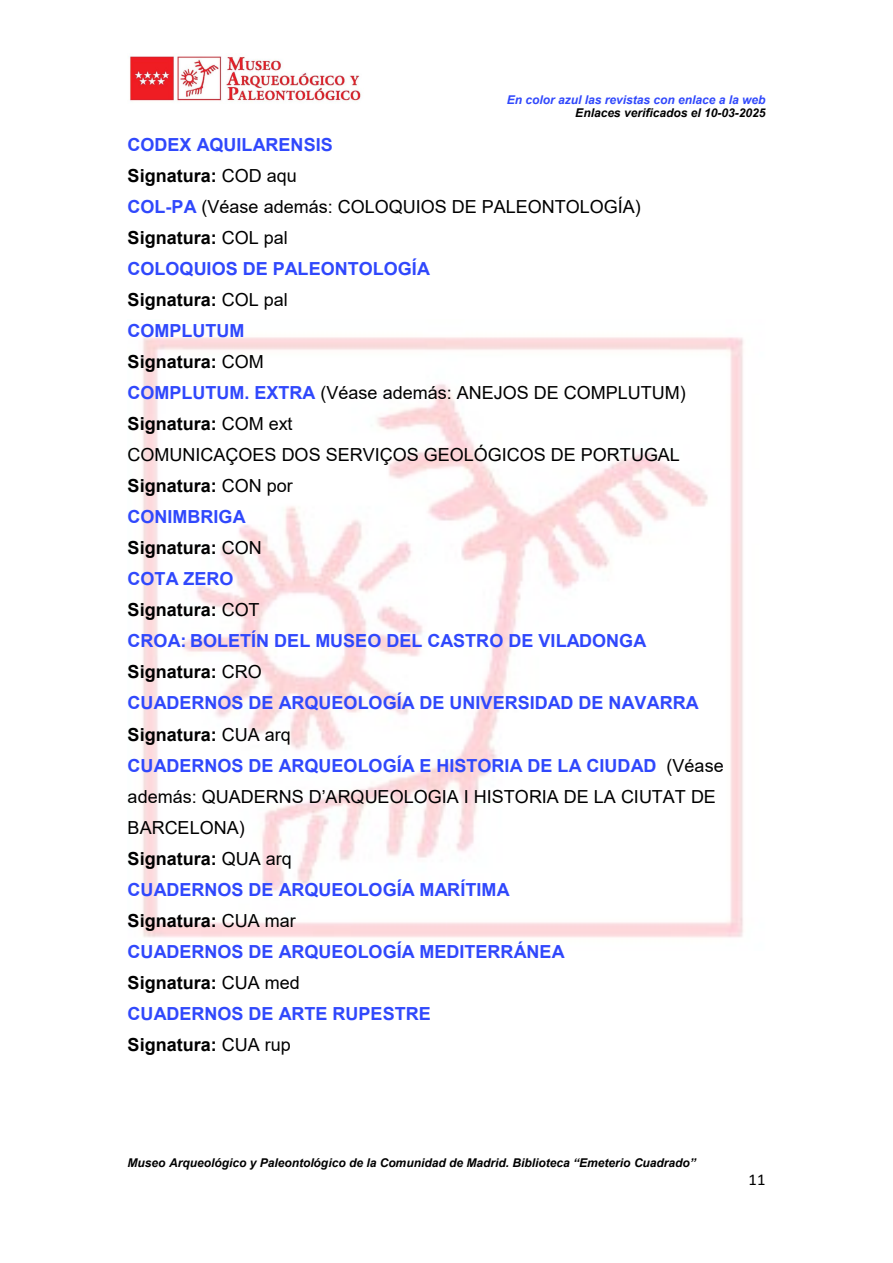
<style>
.page{position:relative;width:893px;height:1263px;background:#fff}
.page>*{position:absolute;margin:0;border:0;box-sizing:border-box;transform-origin:0 0}
.t1{font:700 18px "Arial";color:#3048fc}
.t2{font:18px/31px "Arial";color:#000}
.t3{font:700 18px "Arial";color:#000}
.t4{font:16.5px "Calibri";color:#000}
.t5{font:italic 700 12px "Arial";letter-spacing:-.005em;color:#000}
.t6{font:italic 700 12px "Arial";letter-spacing:-.005em;color:#3048fc}
.s1{font-weight:400}
.s2{font-weight:700;color:#3048fc}
</style>
<div class="page">
<img style="left:142px;top:337px;width:601px;height:601px">
<img style="left:129px;top:56px;width:232px;height:45px">
<p class="t6" style="left:507px;top:91px;width:260px">En color azul las revistas con enlace a la web</p>
<p class="t5" style="left:575px;top:105px;width:192px">Enlaces verificados el 10-03-2025</p>
<p class="t1" style="left:128px;top:132px;width:207px">CODEX AQUILARENSIS</p>
<p class="t3" style="left:128px;top:163px;width:171px">Signatura: <span class="s1">COD aqu</span></p>
<p class="t2" style="left:128px;top:191px;width:515px"><span class="s2">COL-PA</span> (Véase además: COLOQUIOS DE PALEONTOLOGÍA)</p>
<p class="t3" style="left:128px;top:225px;width:162px">Signatura: <span class="s1">COL pal</span></p>
<p class="t1" style="left:128px;top:256px;width:304px">COLOQUIOS DE PALEONTOLOGÍA</p>
<p class="t3" style="left:128px;top:287px;width:162px">Signatura: <span class="s1">COL pal</span></p>
<p class="t1" style="left:128px;top:318px;width:118px">COMPLUTUM</p>
<p class="t3" style="left:128px;top:349px;width:138px">Signatura: <span class="s1">COM</span></p>
<p class="t2" style="left:128px;top:377px;width:560px"><span class="s2">COMPLUTUM. EXTRA</span> (Véase además: ANEJOS DE COMPLUTUM)</p>
<p class="t3" style="left:128px;top:411px;width:167px">Signatura: <span class="s1">COM ext</span></p>
<p class="t2" style="left:128px;top:439px;width:554px">COMUNICAÇOES DOS SERVIÇOS GEOLÓGICOS DE PORTUGAL</p>
<p class="t3" style="left:128px;top:473px;width:167px">Signatura: <span class="s1">CON por</span></p>
<p class="t1" style="left:128px;top:504px;width:120px">CONIMBRIGA</p>
<p class="t3" style="left:128px;top:535px;width:136px">Signatura: <span class="s1">CON</span></p>
<p class="t1" style="left:128px;top:566px;width:107px">COTA ZERO</p>
<p class="t3" style="left:128px;top:597px;width:133px">Signatura: <span class="s1">COT</span></p>
<p class="t1" style="left:128px;top:628px;width:520px">CROA: BOLETÍN DEL MUSEO DEL CASTRO DE VILADONGA</p>
<p class="t3" style="left:128px;top:659px;width:136px">Signatura: <span class="s1">CRO</span></p>
<p class="t1" style="left:128px;top:690px;width:573px">CUADERNOS DE ARQUEOLOGÍA DE UNIVERSIDAD DE NAVARRA</p>
<p class="t3" style="left:128px;top:722px;width:165px">Signatura: <span class="s1">CUA arq</span></p>
<p class="t2" style="left:128px;top:750px;width:598px"><span class="s2">CUADERNOS DE ARQUEOLOGÍA E HISTORIA DE LA CIUDAD</span> (Véase además: QUADERNS D’ARQUEOLOGIA I HISTORIA DE LA CIUTAT DE<br>BARCELONA)</p>
<p class="t3" style="left:128px;top:846px;width:166px">Signatura: <span class="s1">QUA arq</span></p>
<p class="t1" style="left:128px;top:877px;width:384px">CUADERNOS DE ARQUEOLOGÍA MARÍTIMA</p>
<p class="t3" style="left:128px;top:908px;width:170px">Signatura: <span class="s1">CUA mar</span></p>
<p class="t1" style="left:128px;top:939px;width:439px">CUADERNOS DE ARQUEOLOGÍA MEDITERRÁNEA</p>
<p class="t3" style="left:128px;top:970px;width:174px">Signatura: <span class="s1">CUA med</span></p>
<p class="t1" style="left:128px;top:1001px;width:305px">CUADERNOS DE ARTE RUPESTRE</p>
<p class="t3" style="left:128px;top:1032px;width:165px">Signatura: <span class="s1">CUA rup</span></p>
<p class="t5" style="left:128px;top:1155px;width:570px">Museo Arqueológico y Paleontológico de la Comunidad de Madrid. Biblioteca “Emeterio Cuadrado”</p>
<p class="t4" style="left:749px;top:1168px;width:18px">11</p>
</div>
